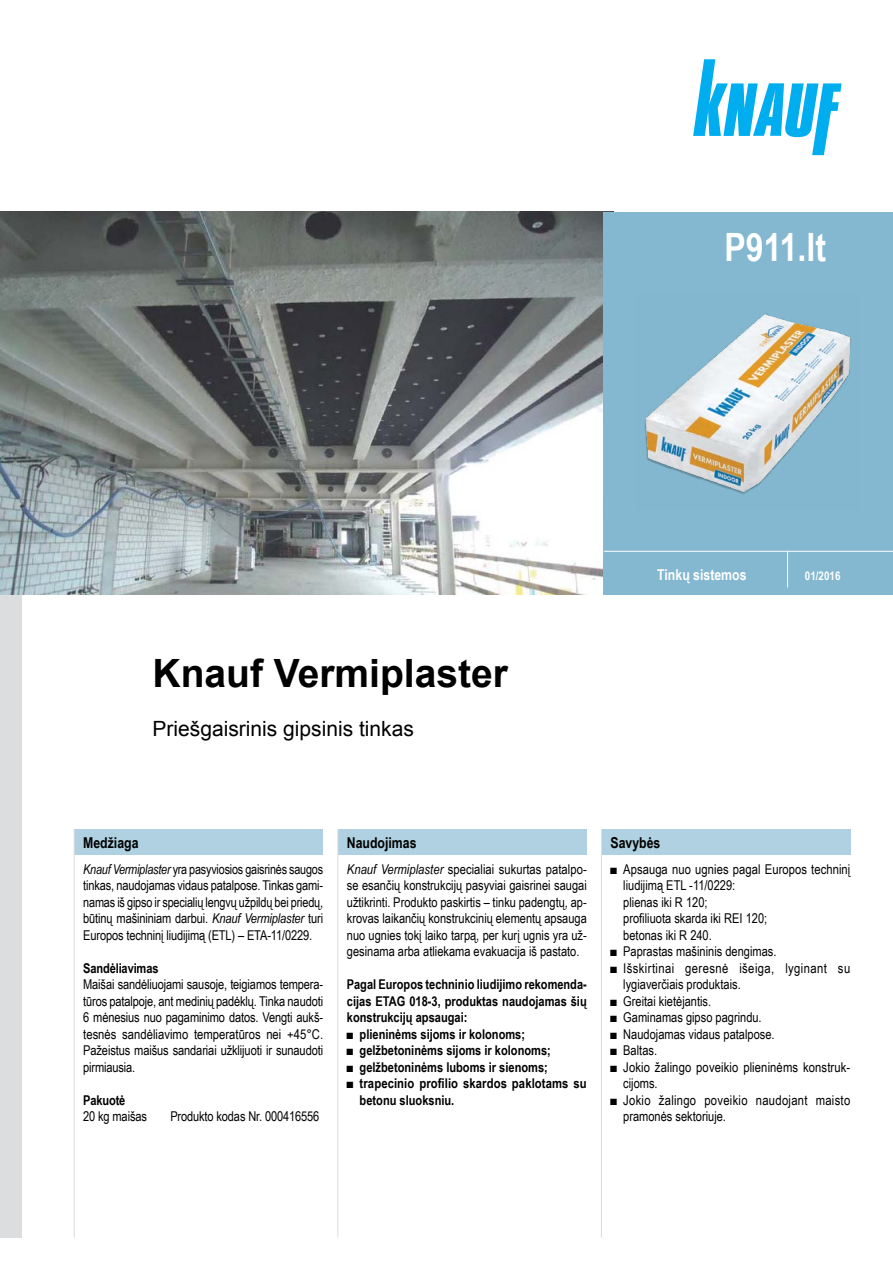
<style>
.page{position:relative;width:893px;height:1263px;background:#fff}
.page>*{position:absolute;margin:0;border:0;box-sizing:border-box;transform-origin:0 0}
.t1{font:700 39px "Arial";color:#000}
.t2{font:700 39px "Arial Narrow";color:#fff}
.t3{font:21px "Arial";color:#000}
.t4{font:700 15px "Arial Narrow";color:#000}
.t5{font:700 15px "Arial Narrow";color:#fff}
.t6{font:13.5px/16.5px "Arial Narrow";color:#000;text-align:justify}
.t7{font:700 13.5px/16.5px "Arial Narrow";color:#000;text-align:justify}
.t8{font:13.5px/16.5px "Arial Narrow";letter-spacing:.03em;color:#000}
.t9{font:13.5px/16.5px "Arial Narrow";letter-spacing:.02em;color:#000}
.t10{font:700 12px "Arial Narrow";color:#fff}
.s1{font-style:italic}
.s2{font-weight:400}
</style>
<div class="page">
<img style="left:0;top:212px;width:604px;height:383px">
<div style="left:75px;top:829px;width:248px;height:26px;background:#afd1e1"></div>
<div style="left:338px;top:829px;width:249px;height:26px;background:#afd1e1"></div>
<div style="left:602px;top:829px;width:248px;height:26px;background:#afd1e1"></div>
<div style="left:0;top:594px;width:21px;height:643px;background:#dcddde"></div>
<svg style="left:693px;top:59px;width:149px;height:96px"></svg>
<div style="left:604px;top:212px;width:289px;height:383px;background:#83b8d0"></div>
<hr style="left:604px;top:551px;width:289px;height:1px;background:#fff">
<hr style="left:787px;top:551px;width:1px;height:36px;background:#fff">
<hr style="left:74px;top:829px;width:1px;height:408px;background:#dcddde">
<hr style="left:337px;top:829px;width:1px;height:408px;background:#dcddde">
<hr style="left:601px;top:829px;width:1px;height:408px;background:#dcddde">
<img style="left:644px;top:314px;width:207px;height:180px">
<h1 class="t2" style="left:724px;top:218px;width:103px">P911.lt</h1>
<h1 class="t1" style="left:152px;top:647px;width:357px">Knauf Vermiplaster</h1>
<h2 class="t3" style="left:152px;top:715px;width:263px">Priešgaisrinis gipsinis tinkas</h2>
<p class="t5" style="left:657px;top:563px;width:91px">Tinkų sistemos</p>
<p class="t10" style="left:805px;top:567px;width:37px">01/2016</p>
<p class="t4" style="left:83px;top:831px;width:57px">Medžiaga</p>
<p class="t4" style="left:347px;top:831px;width:71px">Naudojimas</p>
<p class="t4" style="left:610px;top:831px;width:51px">Savybės</p>
<p class="t6" style="left:623px;top:860px;width:229px;text-align:left;text-indent:-13px">■ Apsauga nuo ugnies pagal Europos techninį liudijimą ETL -11/0229:<br>plienas iki R 120;<br>profiliuota skarda iki REI 120;<br>betonas iki R 240.</p>
<p class="t6" style="left:610px;top:943px;width:167px">■ Paprastas mašininis dengimas.</p>
<p class="t8" style="left:623px;top:959px;width:229px;text-indent:-13px">■ Išskirtinai geresnė išeiga, lyginant su lygiaverčiais produktais.</p>
<p class="t6" style="left:610px;top:992px;width:102px">■ Greitai kietėjantis.</p>
<p class="t6" style="left:610px;top:1009px;width:153px">■ Gaminamas gipso pagrindu.</p>
<p class="t6" style="left:610px;top:1025px;width:166px">■ Naudojamas vidaus patalpose.</p>
<p class="t6" style="left:610px;top:1042px;width:48px">■ Baltas.</p>
<p class="t6" style="left:623px;top:1058px;width:229px;text-indent:-13px">■ Jokio žalingo poveikio plieninėms konstruk&shy;cijoms.</p>
<p class="t9" style="left:623px;top:1091px;width:229px;text-indent:-13px">■ Jokio žalingo poveikio naudojant maisto pramonės sektoriuje.</p>
<p class="t6" style="left:83px;top:860px;width:241px"><span class="s1">Knauf Vermiplaster</span> yra pasyviosios gaisrinės saugos tinkas, naudojamas vidaus patalpose. Tinkas gami&shy;namas iš gipso ir specialių lengvų užpildų bei priedų, būtinų mašininiam darbui. <span class="s1">Knauf Vermiplaster</span> turi Europos techninį liudijimą (ETL) – ETA-11/0229.</p>
<p class="t7" style="left:83px;top:959px;width:77px">Sandėliavimas</p>
<p class="t6" style="left:83px;top:976px;width:241px">Maišai sandėliuojami sausoje, teigiamos tempera&shy;tūros patalpoje, ant medinių padėklų. Tinka naudoti 6 mėnesius nuo pagaminimo datos. Vengti aukš&shy;tesnės sandėliavimo temperatūros nei +45°C.<br>Pažeistus maišus sandariai užklijuoti ir sunaudoti pirmiausia.</p>
<p class="t7" style="left:83px;top:1091px;width:44px">Pakuotė</p>
<p class="t6" style="left:83px;top:1108px;width:65px">20 kg maišas</p>
<p class="t6" style="left:170px;top:1108px;width:150px">Produkto kodas Nr. 000416556</p>
<p class="t6" style="left:347px;top:860px;width:241px"><span class="s1">Knauf Vermiplaster</span> specialiai sukurtas patalpo&shy;se esančių konstrukcijų pasyviai gaisrinei saugai užtikrinti. Produkto paskirtis – tinku padengtų, ap&shy;krovas laikančių konstrukcinių elementų apsauga nuo ugnies tokį laiko tarpą, per kurį ugnis yra už&shy;gesinama arba atliekama evakuacija iš pastato.</p>
<p class="t7" style="left:347px;top:975px;width:241px">Pagal Europos techninio liudijimo rekomenda&shy;cijas ETAG 018-3, produktas naudojamas šių konstrukcijų apsaugai:</p>
<p class="t7" style="left:347px;top:1025px;width:180px"><span class="s2">■</span> plieninėms sijoms ir kolonoms;</p>
<p class="t7" style="left:347px;top:1041px;width:206px"><span class="s2">■</span> gelžbetoninėms sijoms ir kolonoms;</p>
<p class="t7" style="left:347px;top:1058px;width:203px"><span class="s2">■</span> gelžbetoninėms luboms ir sienoms;</p>
<p class="t7" style="left:360px;top:1074px;width:229px;text-indent:-13px"><span class="s2">■</span> trapecinio profilio skardos paklotams su betonu sluoksniu.</p>
</div>
